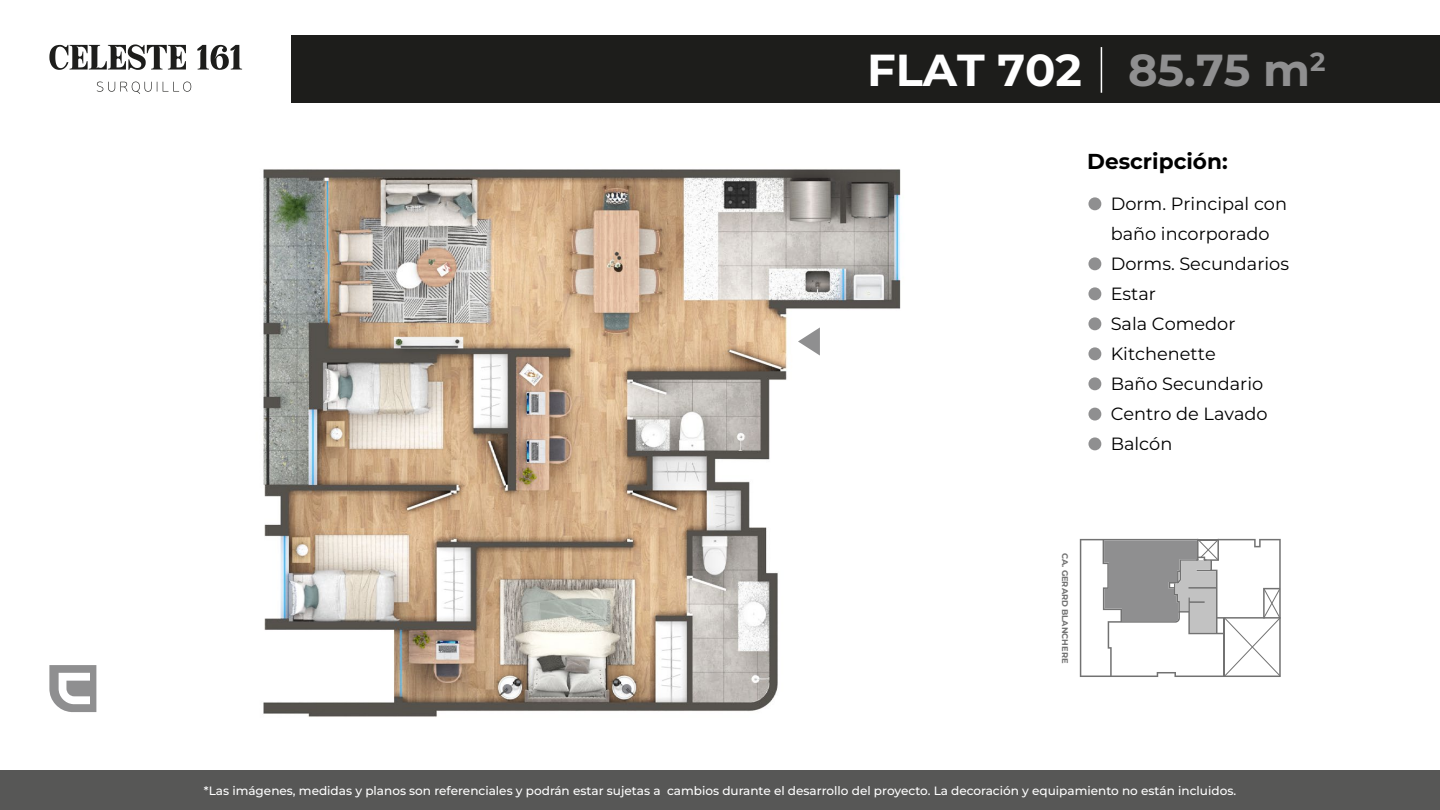
<style>
.page{position:relative;width:1440px;height:810px;background:#fff}
.page>*{position:absolute;margin:0;border:0;box-sizing:border-box;transform-origin:0 0}
.t1{font:700 44.78px "Montserrat";color:#fff}
.t2{font:700 21.6px "Montserrat";color:#000}
.t3{font:17.7px/30px "Montserrat";color:#000}
.t4{font:500 12.08px "Montserrat";color:#fff}
.t5{font:700 8.25px "Montserrat";color:#727272}
.s1{color:#8f8f90}
</style>
<div class="page">
<img style="left:182px;top:44px;width:808px;height:727px">
<svg style="left:798px;top:327px;width:22px;height:29px"></svg>
<div style="left:291px;top:35px;width:1149px;height:67px;background:#1d1d1b"></div>
<hr style="left:1101px;top:47px;width:1px;height:46px;background:#fff">
<div style="left:1088px;top:197px;width:13px;height:13px;background:#8f8f90;border-radius:50%"></div>
<div style="left:1088px;top:257px;width:13px;height:13px;background:#8f8f90;border-radius:50%"></div>
<div style="left:1088px;top:287px;width:13px;height:13px;background:#8f8f90;border-radius:50%"></div>
<div style="left:1088px;top:317px;width:13px;height:13px;background:#8f8f90;border-radius:50%"></div>
<div style="left:1088px;top:347px;width:13px;height:13px;background:#8f8f90;border-radius:50%"></div>
<div style="left:1088px;top:377px;width:13px;height:13px;background:#8f8f90;border-radius:50%"></div>
<div style="left:1088px;top:437px;width:13px;height:13px;background:#8f8f90;border-radius:50%"></div>
<div style="left:1088px;top:408px;width:13px;height:13px;background:#8f8f90;border-radius:50%"></div>
<svg style="left:49px;top:665px;width:47px;height:47px"></svg>
<div style="left:0;top:771px;width:1440px;height:39px;background:#575756"></div>
<svg style="left:49px;top:44px;width:137px;height:26px"></svg>
<svg style="left:197px;top:45px;width:45px;height:25px"></svg>
<svg style="left:97px;top:82px;width:94px;height:12px"></svg>
<svg style="left:1080px;top:539px;width:201px;height:138px"></svg>
<h1 class="t1" style="left:867px;top:38px;width:460px">FLAT 702 <span class="s1">85.75 m</span><sup>2</sup></h1>
<h2 class="t2" style="left:1087px;top:146px;width:142px">Descripción:</h2>
<h3 class="t3" style="left:1111px;top:188px;width:180px">Dorm. Principal con baño incorporado<br>Dorms. Secundarios<br>Estar<br>Sala Comedor<br>Kitchenette<br>Baño Secundario<br>Centro de Lavado<br>Balcón</h3>
<p class="t5" style="left:1071px;top:553px;width:112px;rotate:90deg">CA. GERARD BLANCHERE</p>
<p class="t4" style="left:204px;top:782px;width:1034px">*Las imágenes, medidas y planos son referenciales y podrán estar sujetas a cambios durante el desarrollo del proyecto. La decoración y equipamiento no están incluidos.</p>
</div>
